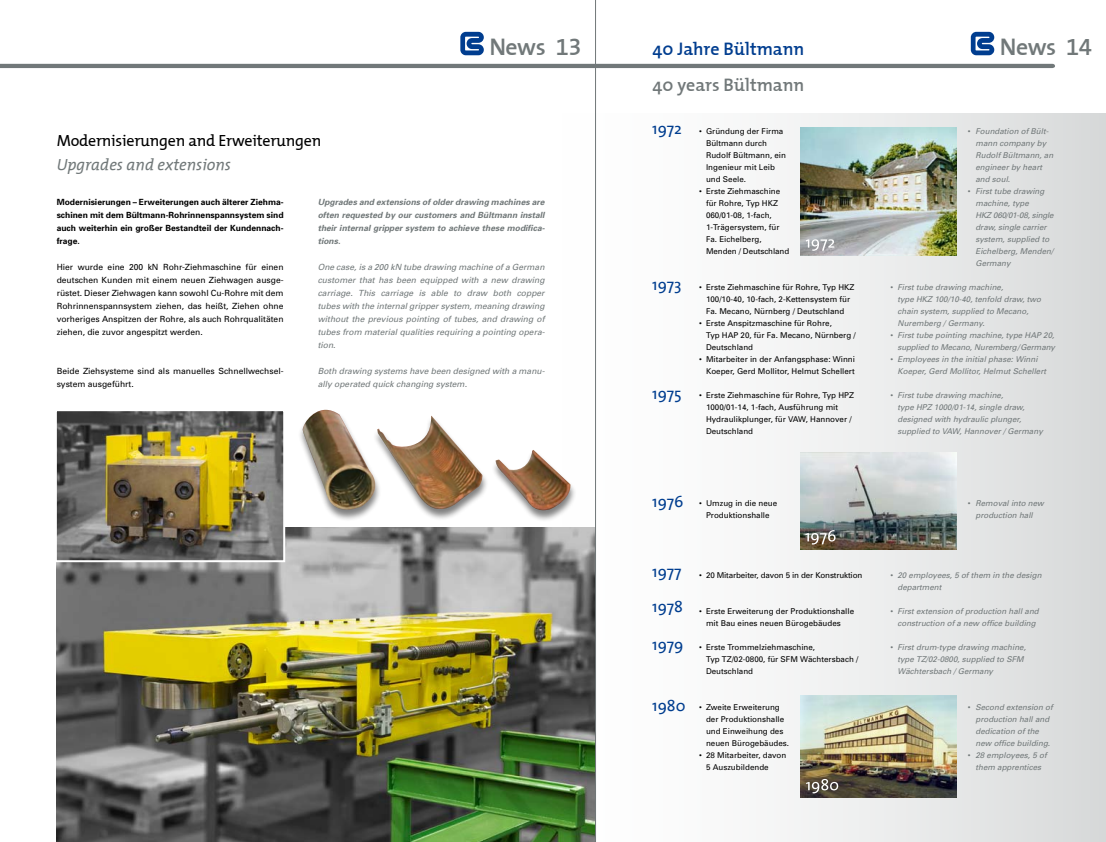
<style>
.page{position:relative;width:1106px;height:842px;background:#fff}
.page>*{position:absolute;margin:0;border:0;box-sizing:border-box;transform-origin:0 0}
.t1{font:23.8px "The Mix Semi Bold Plain";letter-spacing:-.02em;color:#717879}
.t2{font:18px "The Mix Semi Bold Plain";color:#003d8f}
.t3{font:18px "The Mix Semi Bold Plain";color:#717879}
.t4{font:16px "The Mix Plain";color:#003d8f}
.t5{font:16px "The Mix Plain";letter-spacing:-.015em;color:#000}
.t6{font:italic 16px "The Mix";color:#717879}
.t7{font:italic 8.5px/13px "Univers";color:#717879;text-align:justify}
.t8{font:8.5px/13px "Univers";color:#000;text-align:justify}
.t9{font:700 8.5px/13px "Univers";color:#000;text-align:justify}
.t10{font:italic 700 8.5px/13px "Univers";color:#717879;text-align:justify}
.t11{font:italic 8px/12px "Univers";color:#717879}
.t12{font:8px/12px "Univers";color:#000}
.s1{font-family:"The Mix Semi Bold Expert"}
.s2{font-style:normal}
</style>
<div class="page">
<div style="left:541px;top:113px;width:565px;height:729px;background:linear-gradient(to right,#fff,#dadcdc)"></div>
<img style="left:57px;top:527px;width:538px;height:315px">
<hr style="left:0;top:64px;width:1055px;height:4px;background:#717879">
<svg style="left:970px;top:32px;width:24px;height:23px"></svg>
<svg style="left:460px;top:32px;width:24px;height:23px"></svg>
<hr style="left:595px;top:0;width:1px;height:842px;background:#717879">
<img style="left:801px;top:453px;width:155px;height:97px">
<img style="left:800px;top:127px;width:156px;height:128px">
<img style="left:800px;top:695px;width:156px;height:103px">
<svg style="left:805px;top:239px;width:29px;height:12px"></svg>
<svg style="left:805px;top:530px;width:30px;height:14px"></svg>
<svg style="left:806px;top:779px;width:32px;height:14px"></svg>
<div style="left:297px;top:409px;width:280px;height:113px;background:#fff"></div>
<img style="left:301px;top:410px;width:271px;height:109px">
<img style="left:58px;top:412px;width:224px;height:147px">
<div style="left:55px;top:409px;width:230px;height:153px;border:2px solid #fff"></div>
<h3 class="t5" style="left:57px;top:128px;width:266px">Modernisierungen and Erweiterungen</h3>
<h3 class="t6" style="left:57px;top:152px;width:176px">Upgrades and extensions</h3>
<h1 class="t1" style="left:489px;top:27px;width:94px">News <span class="s1">13</span></h1>
<p class="t9" style="left:57px;top:196px;width:228px">Modernisierungen – Erweiterungen auch älterer Ziehma&shy;schinen mit dem Bültmann-Rohrinnenspannsystem sind auch weiterhin ein großer Bestandteil der Kundennach&shy;frage.</p>
<p class="t8" style="left:57px;top:261px;width:228px">Hier wurde eine 200 kN Rohr-Ziehmaschine für einen deutschen Kunden mit einem neuen Ziehwagen ausge&shy;rüstet. Dieser Ziehwagen kann sowohl Cu-Rohre mit dem Rohrinnenspannsystem ziehen, das heißt, Ziehen ohne vorheriges Anspitzen der Rohre, als auch Rohrqualitäten ziehen, die zuvor angespitzt werden.</p>
<p class="t8" style="left:57px;top:365px;width:228px">Beide Ziehsysteme sind als manuelles Schnellwechsel&shy;system ausgeführt.</p>
<p class="t10" style="left:318px;top:196px;width:228px">Upgrades and extensions of older drawing machines are often requested by our customers and Bültmann install their internal gripper system to achieve these modifica&shy;tions.</p>
<p class="t7" style="left:318px;top:261px;width:228px">One case, is a 200 kN tube drawing machine of a German customer that has been equipped with a new drawing carriage. This carriage is able to draw both copper tubes with the internal gripper system, meaning drawing without the previous pointing of tubes, and drawing of tubes from material qualities requiring a pointing opera&shy;tion.</p>
<p class="t7" style="left:318px;top:365px;width:228px">Both drawing systems have been designed with a manu&shy;ally operated quick changing system.</p>
<h2 class="t2" style="left:652px;top:34px;width:153px">40 Jahre Bültmann</h2>
<h2 class="t3" style="left:652px;top:70px;width:153px">40 years Bültmann</h2>
<h3 class="t4" style="left:652px;top:115px;width:31px">1972</h3>
<p class="t12" style="left:706px;top:125px;width:82px;text-indent:-7px">• Gründung der Firma<br>Bültmann durch<br>Rudolf Bültmann, ein<br>Ingenieur mit Leib und Seele.</p>
<p class="t12" style="left:706px;top:185px;width:85px;text-indent:-7px">• Erste Ziehmaschine für Rohre, Typ HKZ<br>060/01-08, 1-fach,<br>1-Trägersystem, für<br>Fa. Eichelberg,<br>Menden / Deutschland</p>
<p class="t12" style="left:699px;top:281px;width:157px;text-align:center">• Erste Ziehmaschine für Rohre, Typ HKZ<br>100/10-40, 10-fach, 2-Kettensystem für<br>Fa. Mecano, Nürnberg / Deutschland</p>
<p class="t12" style="left:706px;top:317px;width:151px;text-indent:-7px">• Erste Anspitzmaschine für Rohre,<br>Typ HAP 20, für Fa. Mecano, Nürnberg /<br>Deutschland</p>
<p class="t12" style="left:699px;top:353px;width:157px;text-align:right">• Mitarbeiter in der Anfangsphase: Winni<br>Koeper, Gerd Mollitor, Helmut Schellert</p>
<p class="t12" style="left:706px;top:389px;width:149px;text-indent:-7px">• Erste Ziehmaschine für Rohre, Typ HPZ<br>1000/01-14, 1-fach, Ausführung mit<br>Hydraulikplunger, für VAW, Hannover /<br>Deutschland</p>
<h3 class="t4" style="left:652px;top:271px;width:31px">1973</h3>
<h3 class="t4" style="left:652px;top:380px;width:31px">1975</h3>
<h3 class="t4" style="left:652px;top:488px;width:33px">1976</h3>
<p class="t12" style="left:699px;top:497px;width:80px;text-align:center">• Umzug in die neue<br>Produktionshalle</p>
<h3 class="t4" style="left:652px;top:558px;width:31px">1977</h3>
<h3 class="t4" style="left:652px;top:594px;width:32px">1978</h3>
<h3 class="t4" style="left:652px;top:631px;width:33px">1979</h3>
<h3 class="t4" style="left:652px;top:692px;width:35px">1980</h3>
<p class="t12" style="left:699px;top:569px;width:165px">• 20 Mitarbeiter, davon 5 in der Konstruktion</p>
<p class="t12" style="left:706px;top:605px;width:150px;text-indent:-7px">• Erste Erweiterung der Produktionshalle mit Bau eines neuen Bürogebäudes</p>
<p class="t12" style="left:706px;top:641px;width:154px;text-indent:-7px">• Erste Trommelziehmaschine,<br>Typ TZ/02-0800, für SFM Wächtersbach /<br>Deutschland</p>
<p class="t12" style="left:706px;top:701px;width:85px;text-indent:-7px">• Zweite Erweiterung der Produktionshalle und Einweihung des neuen Bürogebäudes.</p>
<p class="t12" style="left:706px;top:749px;width:82px;text-indent:-7px">• 28 Mitarbeiter, davon<br>5 Auszubildende</p>
<h1 class="t1" style="left:999px;top:27px;width:94px">News <span class="s1">14</span></h1>
<p class="t11" style="left:975px;top:125px;width:79px;text-indent:-8px"><span class="s2">•</span> Foundation of Bült&shy;mann company by<br>Rudolf Bültmann, an engineer by heart and soul.</p>
<p class="t11" style="left:975px;top:185px;width:80px;text-indent:-8px"><span class="s2">•</span> First tube drawing machine, type<br>HKZ 060/01-08, single draw, single carrier system, supplied to<br>Eichelberg, Menden/<br>Germany</p>
<p class="t11" style="left:897px;top:281px;width:145px;text-indent:-7px"><span class="s2">•</span> First tube drawing machine,<br>type HKZ 100/10-40, tenfold draw, two chain system, supplied to Mecano,<br>Nuremberg / Germany.</p>
<p class="t11" style="left:890px;top:329px;width:166px;text-align:right"><span class="s2">•</span> First tube pointing machine, type HAP 20, supplied to Mecano, Nuremberg/Germany</p>
<p class="t11" style="left:897px;top:353px;width:150px;text-indent:-7px"><span class="s2">•</span> Employees in the initial phase: Winni<br>Koeper, Gerd Mollitor, Helmut Schellert</p>
<p class="t11" style="left:897px;top:389px;width:147px;text-indent:-7px"><span class="s2">•</span> First tube drawing machine,<br>type HPZ 1000/01-14, single draw, designed with hydraulic plunger, supplied to VAW, Hannover / Germany</p>
<p class="t11" style="left:968px;top:497px;width:77px;text-align:center"><span class="s2">•</span> Removal into new production hall</p>
<p class="t11" style="left:897px;top:569px;width:146px;text-indent:-7px"><span class="s2">•</span> 20 employees, 5 of them in the design department</p>
<p class="t11" style="left:890px;top:605px;width:150px;text-align:center"><span class="s2">•</span> First extension of production hall and construction of a new office building</p>
<p class="t11" style="left:897px;top:641px;width:130px;text-indent:-7px"><span class="s2">•</span> First drum-type drawing machine, type TZ/02-0800, supplied to SFM<br>Wächtersbach / Germany</p>
<p class="t11" style="left:975px;top:701px;width:79px;text-indent:-8px"><span class="s2">•</span> Second extension of production hall and dedication of the new office building.</p>
<p class="t11" style="left:968px;top:749px;width:80px;text-align:center"><span class="s2">•</span> 28 employees, 5 of them apprentices</p>
</div>
